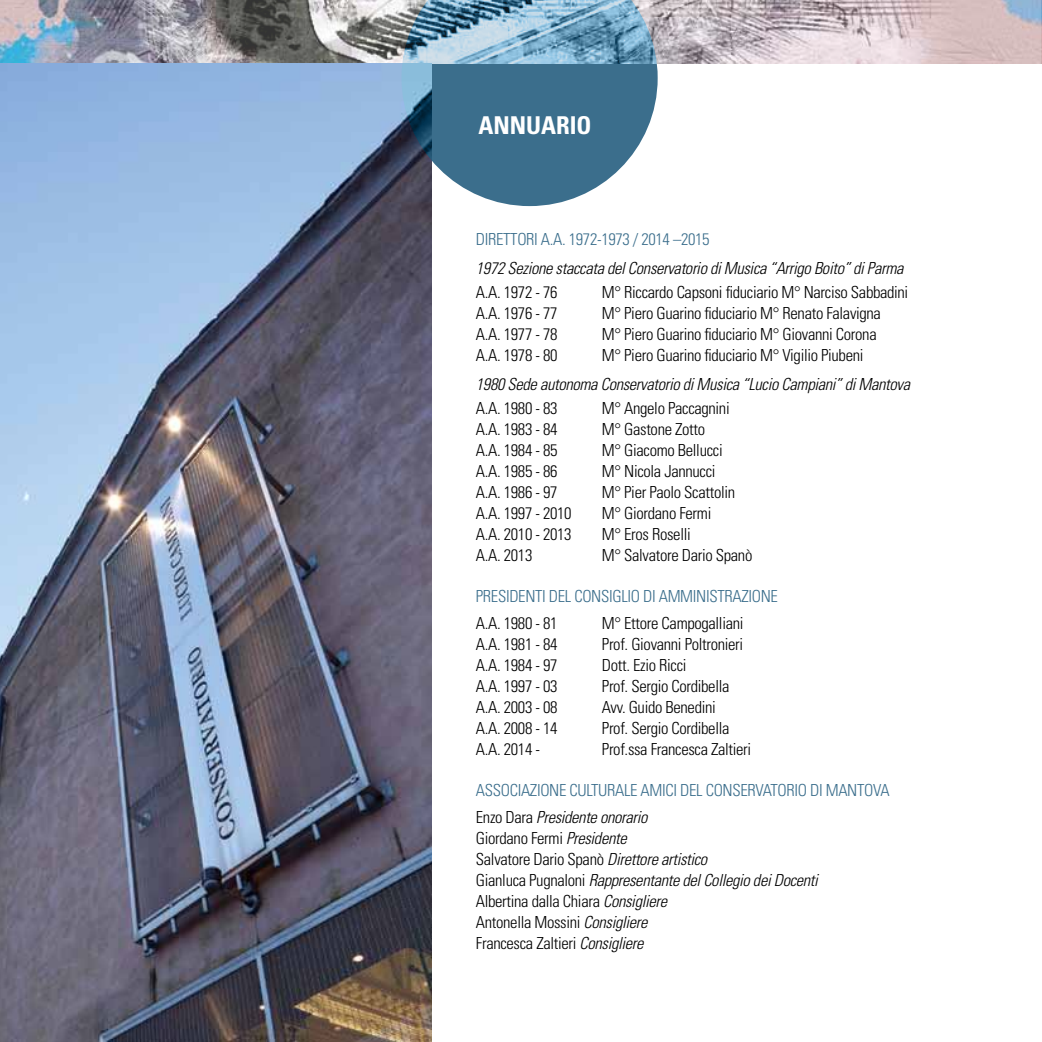
<style>
.page{position:relative;width:1042px;height:1042px;background:#fff}
.page>*{position:absolute;margin:0;border:0;box-sizing:border-box;transform-origin:0 0}
.t1{font:700 condensed 24.5px "Univers";color:#fff}
.t2{font:300 condensed 16.62px "Univers";letter-spacing:-.02em;color:#000}
.t3{font:italic 300 condensed 16.62px/21px "Univers";letter-spacing:-.02em;color:#000}
.t4{font:300 condensed 16.62px "Univers";letter-spacing:-.02em;color:#3b6e8c}
.s1{font-style:normal}
</style>
<div class="page">
<img style="left:0;top:0;width:1042px;height:63px">
<img style="left:0;top:63px;width:432px;height:979px">
<svg style="left:401px;top:0;width:257px;height:206px;background:#648ca5"></svg>
<h1 class="t1" style="left:478px;top:110px;width:76px">ANNUARIO</h1>
<p class="t4" style="left:476px;top:229px;width:17px">Direttori</p>
<p class="t4" style="left:541px;top:229px;width:170px">A.A. 1972-1973 / 2014 –2015</p>
<p class="t3" style="left:476px;top:257px;width:429px">1972 Sezione staccata del Conservatorio di Musica “Arrigo Boito” di Parma</p>
<p class="t2" style="left:476px;top:282px;width:83px">A.A. 1972 - 76</p>
<p class="t2" style="left:602px;top:282px;width:308px">M° Riccardo Capsoni fiduciario M° Narciso Sabbadini</p>
<p class="t2" style="left:476px;top:303px;width:83px">A.A. 1976 - 77</p>
<p class="t2" style="left:602px;top:303px;width:280px">M° Piero Guarino fiduciario M° Renato Falavigna</p>
<p class="t2" style="left:476px;top:324px;width:83px">A.A. 1977 - 78</p>
<p class="t2" style="left:602px;top:324px;width:276px">M° Piero Guarino fiduciario M° Giovanni Corona</p>
<p class="t2" style="left:476px;top:345px;width:83px">A.A. 1978 - 80</p>
<p class="t2" style="left:602px;top:345px;width:263px">M° Piero Guarino fiduciario M° Vigilio Piubeni</p>
<p class="t3" style="left:476px;top:373px;width:435px">1980 Sede autonoma Conservatorio di Musica “Lucio Campiani” di Mantova</p>
<p class="t2" style="left:476px;top:398px;width:83px">A.A. 1980 - 83</p>
<p class="t2" style="left:602px;top:398px;width:129px">M° Angelo Paccagnini</p>
<p class="t2" style="left:476px;top:419px;width:83px">A.A. 1983 - 84</p>
<p class="t2" style="left:602px;top:419px;width:105px">M° Gastone Zotto</p>
<p class="t2" style="left:476px;top:440px;width:83px">A.A. 1984 - 85</p>
<p class="t2" style="left:602px;top:440px;width:122px">M° Giacomo Bellucci</p>
<p class="t2" style="left:476px;top:461px;width:83px">A.A. 1985 - 86</p>
<p class="t2" style="left:602px;top:461px;width:115px">M° Nicola Jannucci</p>
<p class="t2" style="left:476px;top:482px;width:83px">A.A. 1986 - 97</p>
<p class="t2" style="left:602px;top:482px;width:135px">M° Pier Paolo Scattolin</p>
<p class="t2" style="left:476px;top:503px;width:97px">A.A. 1997 - 2010</p>
<p class="t2" style="left:602px;top:503px;width:111px">M° Giordano Fermi</p>
<p class="t2" style="left:476px;top:524px;width:97px">A.A. 2010 - 2013</p>
<p class="t2" style="left:602px;top:524px;width:90px">M° Eros Roselli</p>
<p class="t2" style="left:476px;top:545px;width:58px">A.A. 2013</p>
<p class="t2" style="left:602px;top:545px;width:152px">M° Salvatore Dario Spanò</p>
<p class="t4" style="left:476px;top:586px;width:38px">Presidenti</p>
<p class="t4" style="left:549px;top:586px;width:128px">del Consiglio di Ammini</p>
<p class="t4" style="left:709px;top:586px;width:17px">strazione</p>
<p class="t2" style="left:476px;top:613px;width:83px">A.A. 1980 - 81</p>
<p class="t2" style="left:602px;top:613px;width:143px">M° Ettore Campogalliani</p>
<p class="t2" style="left:476px;top:634px;width:83px">A.A. 1981 - 84</p>
<p class="t2" style="left:602px;top:634px;width:143px">Prof. Giovanni Poltronieri</p>
<p class="t2" style="left:476px;top:655px;width:83px">A.A. 1984 - 97</p>
<p class="t2" style="left:602px;top:655px;width:86px">Dott. Ezio Ricci</p>
<p class="t2" style="left:476px;top:676px;width:83px">A.A. 1997 - 03</p>
<p class="t2" style="left:602px;top:676px;width:129px">Prof. Sergio Cordibella</p>
<p class="t2" style="left:476px;top:697px;width:83px">A.A. 2003 - 08</p>
<p class="t2" style="left:602px;top:697px;width:115px">Avv. Guido Benedini</p>
<p class="t2" style="left:476px;top:718px;width:83px">A.A. 2008 - 14</p>
<p class="t2" style="left:602px;top:718px;width:129px">Prof. Sergio Cordibella</p>
<p class="t2" style="left:476px;top:739px;width:66px">A.A. 2014 -</p>
<p class="t2" style="left:602px;top:739px;width:151px">Prof.ssa Francesca Zaltieri</p>
<p class="t4" style="left:476px;top:780px;width:50px">Associazione</p>
<p class="t4" style="left:569px;top:780px;width:31px">Cu ltura</p>
<p class="t4" style="left:624px;top:780px;width:125px">le Amici del Conservatorio</p>
<p class="t4" style="left:810px;top:780px;width:38px">di Mantova</p>
<p class="t3" style="left:476px;top:806px;width:343px"><span class="s1">Enzo Dara</span> Presidente onorario<br><span class="s1">Giordano Fermi</span> Presidente<br><span class="s1">Salvatore Dario Spanò</span> Direttore artistico<br><span class="s1">Gianluca Pugnaloni</span> Rappresentante del Collegio dei Docenti <span class="s1">Albertina dalla Chiara</span> Consigliere<br><span class="s1">Antonella Mossini</span> Consigliere<br><span class="s1">Francesca Zaltieri</span> Consigliere</p>
</div>
